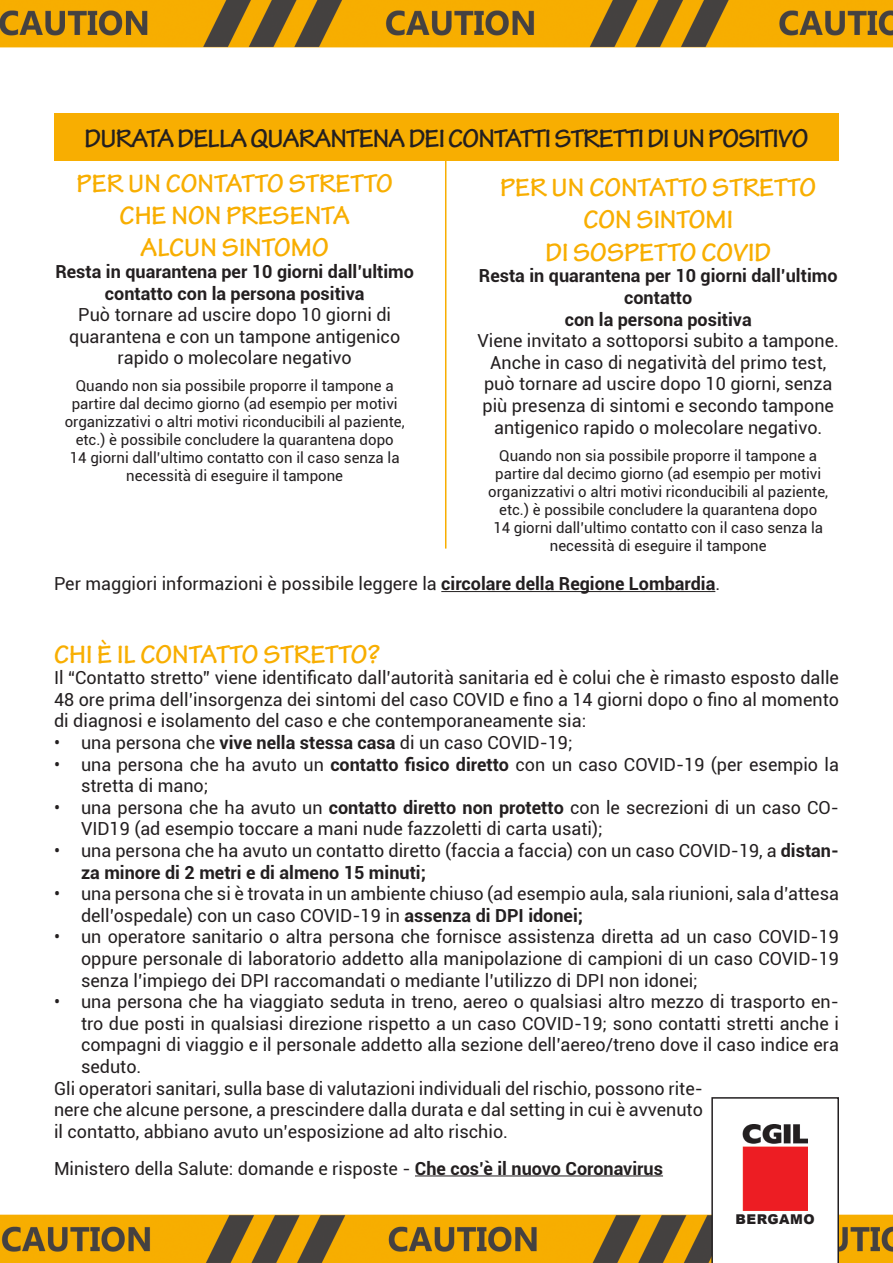
<style>
.page{position:relative;width:893px;height:1263px;background:#fff}
.page>*{position:absolute;margin:0;border:0;box-sizing:border-box;transform-origin:0 0}
.t1{font:700 27px/32.4px "Tekton Pro";color:#f8ae01}
.t2{font:700 27px "Tekton Pro";letter-spacing:-.03em;color:#231f20}
.t3{font:18px/21.6px "Roboto";color:#231f20}
.t4{font:700 18px/21.6px "Roboto";color:#231f20;text-align:center}
.t5{font:15px/18px "Roboto";color:#231f20;text-align:center}
.t6{font:900 13.5px "Arial";letter-spacing:.035em;color:#231f20}
.s1{font-weight:700}
</style>
<div class="page">
<img style="left:0;top:0;width:893px;height:48px">
<hr style="left:445px;top:156px;width:1px;height:393px;background:#f8ae01">
<div style="left:54px;top:114px;width:785px;height:47px;background:#f8ae01"></div>
<hr style="left:441px;top:591px;width:274px;height:1px;background:#231f20">
<hr style="left:415px;top:1175px;width:248px;height:1px;background:#231f20">
<img style="left:0;top:1214px;width:893px;height:49px">
<svg style="left:711px;top:1097px;width:128px;height:166px"></svg>
<img style="left:743px;top:1124px;width:65px;height:87px">
<h1 class="t2" style="left:85px;top:122px;width:651px">DURATA DELLA QUARANTENA DEI CONTATTI STRETTI DI UN POSITIVO</h1>
<h1 class="t1" style="left:77px;top:167px;width:105px">PER UN CONTATTO</h1>
<h1 class="t1" style="left:289px;top:167px;width:16px">STRETTO</h1>
<h1 class="t1" style="left:120px;top:200px;width:69px">CHE NON</h1>
<h1 class="t1" style="left:226px;top:200px;width:32px">PRESENTA</h1>
<h1 class="t1" style="left:141px;top:232px;width:16px">ALCUN</h1>
<h1 class="t1" style="left:222px;top:232px;width:16px">SINTOMO</h1>
<p class="t4" style="left:55px;top:260px;width:360px">Resta in quarantena per 10 giorni dall’ultimo contatto con la persona positiva</p>
<p class="t3" style="left:69px;top:303px;width:333px;text-align:center">Può tornare ad uscire dopo 10 giorni di quarantena e con un tampone antigenico rapido o molecolare negativo</p>
<p class="t5" style="left:65px;top:377px;width:341px">Quando non sia possibile proporre il tampone a partire dal decimo giorno (ad esempio per motivi organizzativi o altri motivi riconducibili al paziente, etc.) è possibile concludere la quarantena dopo<br>14 giorni dall’ultimo contatto con il caso senza la necessità di eseguire il tampone</p>
<h1 class="t1" style="left:583px;top:172px;width:234px;text-indent:-83px">PER UN CONTATTO STRETTO<br>CON</h1>
<h1 class="t1" style="left:637px;top:204px;width:15px">SINTOMI</h1>
<h1 class="t1" style="left:545px;top:236px;width:46px">DI SOS</h1>
<h1 class="t1" style="left:624px;top:236px;width:30px">PETTO</h1>
<h1 class="t1" style="left:701px;top:236px;width:15px">COVID</h1>
<p class="t4" style="left:479px;top:264px;width:360px">Resta in quarantena per 10 giorni dall’ultimo contatto<br>con la persona positiva</p>
<p class="t3" style="left:478px;top:329px;width:363px;text-align:center">Viene invitato a sottoporsi subito a tampone.<br>Anche in caso di negatività del primo test, può tornare ad uscire dopo 10 giorni, senza più presenza di sintomi e secondo tampone antigenico rapido o molecolare negativo.</p>
<p class="t5" style="left:488px;top:446px;width:341px">Quando non sia possibile proporre il tampone a partire dal decimo giorno (ad esempio per motivi organizzativi o altri motivi riconducibili al paziente, etc.) è possibile concludere la quarantena dopo<br>14 giorni dall’ultimo contatto con il caso senza la necessità di eseguire il tampone</p>
<p class="t3" style="left:54px;top:572px;width:668px">Per maggiori informazioni è possibile leggere la <span class="s1">circolare della Regione Lombardia</span>.</p>
<h1 class="t1" style="left:54px;top:638px;width:103px">CHI È IL CONTATTO</h1>
<h1 class="t1" style="left:263px;top:638px;width:16px">STRETTO</h1>
<h1 class="t1" style="left:368px;top:638px;width:14px">?</h1>
<p class="t3" style="left:54px;top:666px;width:786px;text-align:justify">Il “Contatto stretto” viene identificato dall’autorità sanitaria ed è colui che è rimasto esposto dalle 48 ore prima dell’insorgenza dei sintomi del caso COVID e fino a 14 giorni dopo o fino al momento di diagnosi e isolamento del caso e che contemporaneamente sia:</p>
<p class="t3" style="left:54px;top:731px;width:520px">• una persona che <span class="s1">vive nella stessa casa</span> di un caso COVID-19;</p>
<p class="t3" style="left:81px;top:753px;width:759px;text-indent:-27px">• una persona che ha avuto un <span class="s1">contatto fisico diretto</span> con un caso COVID-19 (per esempio la stretta di mano;</p>
<p class="t3" style="left:81px;top:796px;width:759px;text-indent:-27px">• una persona che ha avuto un <span class="s1">contatto diretto non protetto</span> con le secrezioni di un caso CO-<br>VID19 (ad esempio toccare a mani nude fazzoletti di carta usati);</p>
<p class="t3" style="left:81px;top:839px;width:759px;text-indent:-27px">• una persona che ha avuto un contatto diretto (faccia a faccia) con un caso COVID-19, a <span class="s1">distan&shy;za minore di 2 metri e di almeno 15 minuti;</span></p>
<p class="t3" style="left:81px;top:882px;width:759px;text-indent:-27px">• una persona che si è trovata in un ambiente chiuso (ad esempio aula, sala riunioni, sala d’attesa dell’ospedale) con un caso COVID-19 in <span class="s1">assenza di DPI idonei;</span></p>
<p class="t3" style="left:81px;top:925px;width:759px;text-align:justify;text-indent:-27px">• un operatore sanitario o altra persona che fornisce assistenza diretta ad un caso COVID-19 oppure personale di laboratorio addetto alla manipolazione di campioni di un caso COVID-19 senza l’impiego dei DPI raccomandati o mediante l’utilizzo di DPI non idonei;</p>
<p class="t3" style="left:54px;top:990px;width:786px">• una persona che ha viaggiato seduta in treno, aereo o qualsiasi altro mezzo di trasporto en-</p>
<p class="t3" style="left:81px;top:1012px;width:759px">tro due posti in qualsiasi direzione rispetto a un caso COVID-19; sono contatti stretti anche i</p>
<p class="t3" style="left:81px;top:1033px;width:759px">compagni di viaggio e il personale addetto alla sezione dell’aereo/treno dove il caso indice era</p>
<p class="t3" style="left:81px;top:1055px;width:62px">seduto.</p>
<p class="t3" style="left:54px;top:1077px;width:650px">Gli operatori sanitari, sulla base di valutazioni individuali del rischio, possono rite-</p>
<p class="t3" style="left:54px;top:1098px;width:650px">nere che alcune persone, a prescindere dalla durata e dal setting in cui è avvenuto</p>
<p class="t3" style="left:54px;top:1120px;width:456px">il contatto, abbiano avuto un’esposizione ad alto rischio.</p>
<p class="t3" style="left:54px;top:1157px;width:610px">Ministero della Salute: domande e risposte - <span class="s1">Che cos’è il nuovo Coronavirus</span></p>
<p class="t6" style="left:736px;top:1209px;width:81px">BERGAMO</p>
</div>
